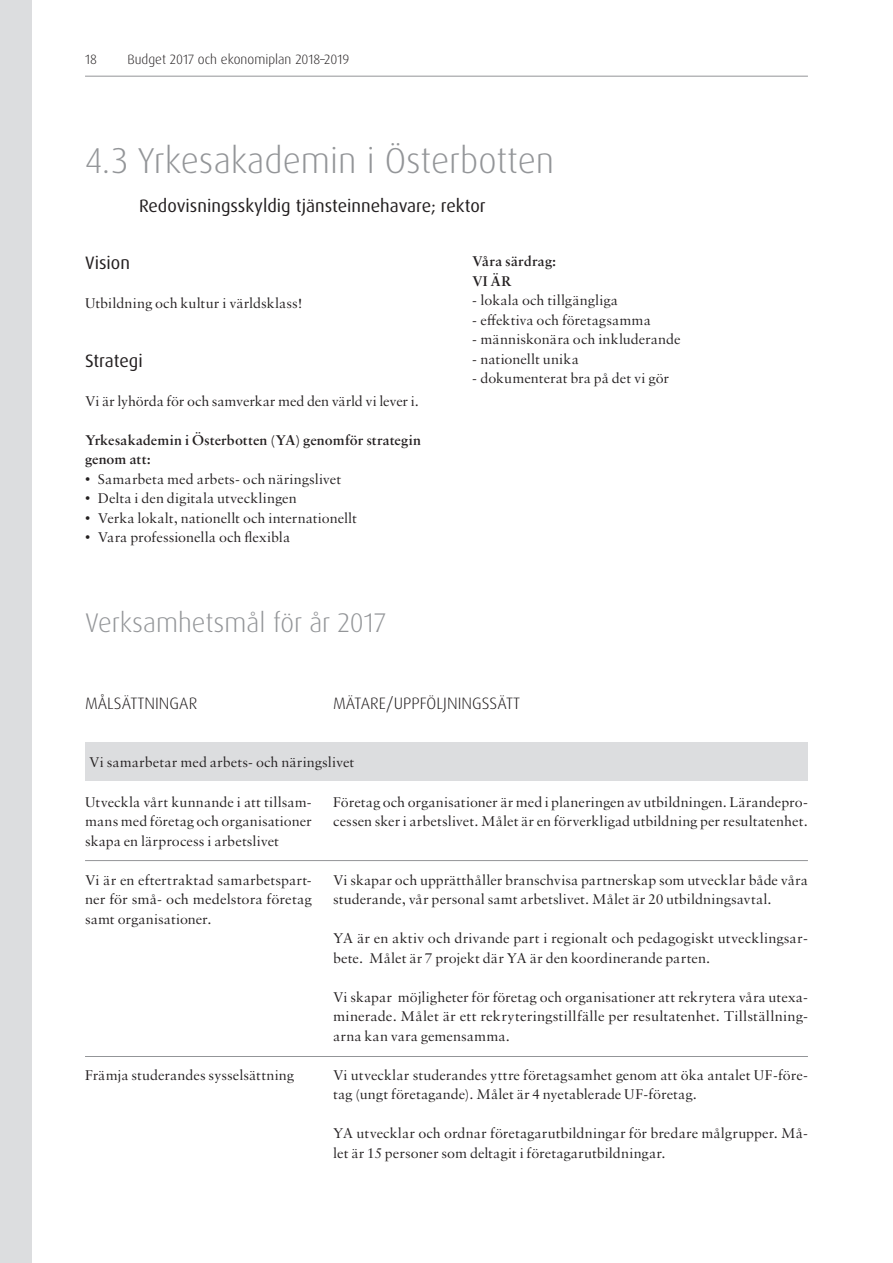
<style>
.page{position:relative;width:893px;height:1263px;background:#fff}
.page>*{position:absolute;margin:0;border:0;box-sizing:border-box;transform-origin:0 0}
.t1{font:300 36px "Dax Pro";color:#939598}
.t2{font:300 27px "Dax Pro";color:#939598}
.t3{font:18px "Dax Pro";color:#231f20}
.t4{font:300 16.5px "Dax Pro";color:#231f20}
.t5{font:15px/19.5px "Sabon MT Pro";letter-spacing:.005em;color:#231f20}
.t6{font:600 15px/19.5px "Sabon MT Pro";letter-spacing:.005em;color:#231f20}
.t7{font:300 13.5px "Dax Pro";color:#231f20}
</style>
<div class="page">
<hr style="left:85px;top:76px;width:723px;height:1px;background:#939598">
<div style="left:0;top:0;width:32px;height:1263px;background:#dcdddf"></div>
<div style="left:85px;top:742px;width:723px;height:39px;background:#dcdddf"></div>
<hr style="left:85px;top:860px;width:723px;height:1px;background:#939598">
<hr style="left:85px;top:1056px;width:723px;height:1px;background:#939598">
<p class="t7" style="left:85px;top:50px;width:13px">18</p>
<p class="t7" style="left:128px;top:50px;width:223px">Budget 2017 och ekonomiplan 2018–2019</p>
<h1 class="t1" style="left:85px;top:137px;width:471px">4.3 Yrkesakademin i Österbotten</h1>
<p class="t3" style="left:139px;top:194px;width:348px">Redovisningsskyldig tjänsteinnehavare; rektor</p>
<p class="t3" style="left:85px;top:251px;width:46px">Vision</p>
<p class="t5" style="left:85px;top:293px;width:219px">Utbildning och kultur i världsklass!</p>
<p class="t3" style="left:85px;top:349px;width:59px">Strategi</p>
<p class="t5" style="left:85px;top:391px;width:335px">Vi är lyhörda för och samverkar med den värld vi lever i.</p>
<p class="t6" style="left:85px;top:430px;width:337px">Yrkesakademin i Österbotten (YA) genomför strategin genom att:</p>
<p class="t5" style="left:85px;top:469px;width:258px">• Samarbeta med arbets- och näringslivet</p>
<p class="t5" style="left:85px;top:488px;width:213px">• Delta i den digitala utvecklingen</p>
<p class="t5" style="left:85px;top:508px;width:274px">• Verka lokalt, nationellt och internationellt</p>
<p class="t5" style="left:85px;top:527px;width:207px">• Vara professionella och flexibla</p>
<h2 class="t2" style="left:85px;top:606px;width:303px">Verksamhetsmål för år 2017</h2>
<p class="t6" style="left:472px;top:251px;width:86px">Våra särdrag:<br>VI ÄR</p>
<p class="t5" style="left:472px;top:290px;width:148px">- lokala och tillgängliga</p>
<p class="t5" style="left:472px;top:310px;width:180px">- effektiva och företagsamma</p>
<p class="t5" style="left:472px;top:329px;width:210px">- människonära och inkluderande</p>
<p class="t5" style="left:472px;top:349px;width:108px">- nationellt unika</p>
<p class="t5" style="left:472px;top:368px;width:199px">- dokumenterat bra på det vi gör</p>
<p class="t4" style="left:85px;top:693px;width:114px">MÅLSÄTTNINGAR</p>
<p class="t4" style="left:333px;top:693px;width:189px">MÄTARE/UPPFÖLJNINGSSÄTT</p>
<p class="t5" style="left:89px;top:752px;width:267px">Vi samarbetar med arbets- och näringslivet</p>
<p class="t5" style="left:85px;top:792px;width:228px;text-align:justify">Utveckla vårt kunnande i att tillsam&shy;mans med företag och organisationer skapa en lärprocess i arbetslivet</p>
<p class="t5" style="left:85px;top:870px;width:228px;text-align:justify">Vi är en eftertraktad samarbetspart&shy;ner för små- och medelstora företag samt organisationer.</p>
<p class="t5" style="left:85px;top:1065px;width:210px">Främja studerandes sysselsättning</p>
<p class="t5" style="left:333px;top:792px;width:476px">Företag och organisationer är med i planeringen av utbildningen. Lärandepro&shy;cessen sker i arbetslivet. Målet är en förverkligad utbildning per resultatenhet.</p>
<p class="t5" style="left:333px;top:870px;width:476px">Vi skapar och upprätthåller branschvisa partnerskap som utvecklar både våra studerande, vår personal samt arbetslivet. Målet är 20 utbildningsavtal.</p>
<p class="t5" style="left:333px;top:928px;width:476px">YA är en aktiv och drivande part i regionalt och pedagogiskt utvecklingsar&shy;bete. Målet är 7 projekt där YA är den koordinerande parten.</p>
<p class="t5" style="left:333px;top:987px;width:476px;text-align:justify">Vi skapar möjligheter för företag och organisationer att rekrytera våra utexa&shy;minerade. Målet är ett rekryteringstillfälle per resultatenhet. Tillställning&shy;arna kan vara gemensamma.</p>
<p class="t5" style="left:333px;top:1065px;width:476px">Vi utvecklar studerandes yttre företagsamhet genom att öka antalet UF-före&shy;tag (ungt företagande). Målet är 4 nyetablerade UF-företag.</p>
<p class="t5" style="left:333px;top:1123px;width:476px">YA utvecklar och ordnar företagarutbildningar för bredare målgrupper. Må&shy;let är 15 personer som deltagit i företagarutbildningar.</p>
</div>
